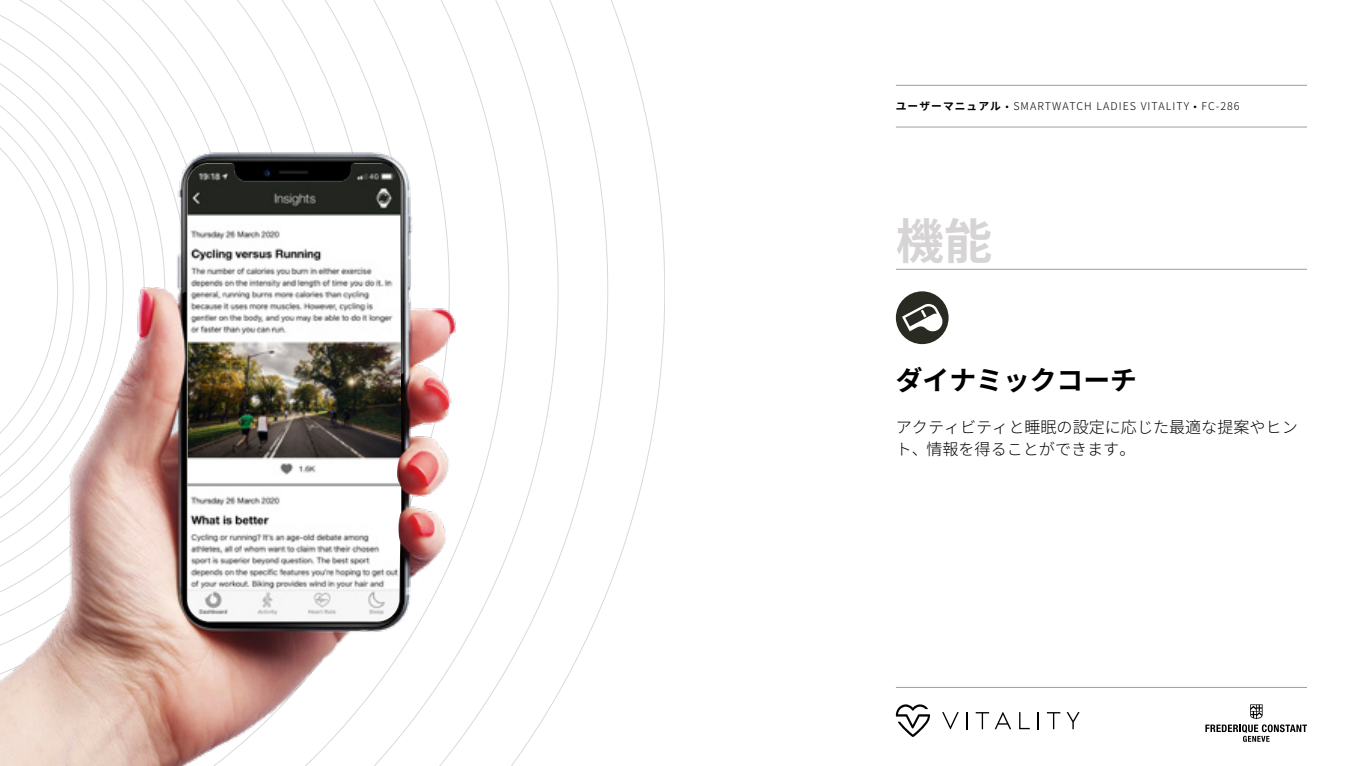
<style>
.page{position:relative;width:1361px;height:766px;background:#fff}
.page>*{position:absolute;margin:0;border:0;box-sizing:border-box;transform-origin:0 0}
.t1{font:700 48.15px "Noto Sans JP";color:#d6d4d5}
.t2{font:700 26.85px "Noto Sans JP";color:#000}
.t3{font:300 16.05px/21.6px "Noto Sans JP";color:#000}
.t4{font:300 10.65px "Noto Sans JP";letter-spacing:.1em;color:#000}
.s1{font-weight:700}
</style>
<div class="page">
<hr style="left:896px;top:269px;width:411px;height:1px;background:#9d9d9c">
<svg style="left:1205px;top:704px;width:102px;height:37px"></svg>
<hr style="left:896px;top:687px;width:411px;height:1px;background:#9d9d9c">
<svg style="left:942px;top:712px;width:16px;height:17px"></svg>
<svg style="left:966px;top:712px;width:2px;height:17px"></svg>
<svg style="left:975px;top:712px;width:36px;height:17px"></svg>
<svg style="left:1019px;top:712px;width:10px;height:17px"></svg>
<svg style="left:1037px;top:712px;width:2px;height:17px"></svg>
<svg style="left:1047px;top:712px;width:13px;height:17px"></svg>
<svg style="left:1066px;top:712px;width:13px;height:17px"></svg>
<svg style="left:896px;top:704px;width:34px;height:32px"></svg>
<div style="left:896px;top:291px;width:52px;height:53px;background:#292b23;border-radius:50%"></div>
<svg style="left:902px;top:304px;width:40px;height:27px"></svg>
<img style="left:0;top:0;width:566px;height:765px">
<img style="left:187px;top:164px;width:214px;height:457px">
<hr style="left:896px;top:127px;width:411px;height:1px;background:#9d9d9c">
<hr style="left:896px;top:85px;width:411px;height:1px;background:#9d9d9c">
<p class="t4" style="left:896px;top:100px;width:345px"><span class="s1">ユーザーマニュアル</span> • SMARTWATCH LADIES VITALITY • FC-286</p>
<h1 class="t1" style="left:896px;top:214px;width:98px">機能</h1>
<h2 class="t2" style="left:896px;top:365px;width:243px">ダイナミックコーチ</h2>
<h3 class="t3" style="left:896px;top:417px;width:403px">アクティビティと睡眠の設定に応じた最適な提案やヒント、情報を得ることができます。</h3>
</div>
